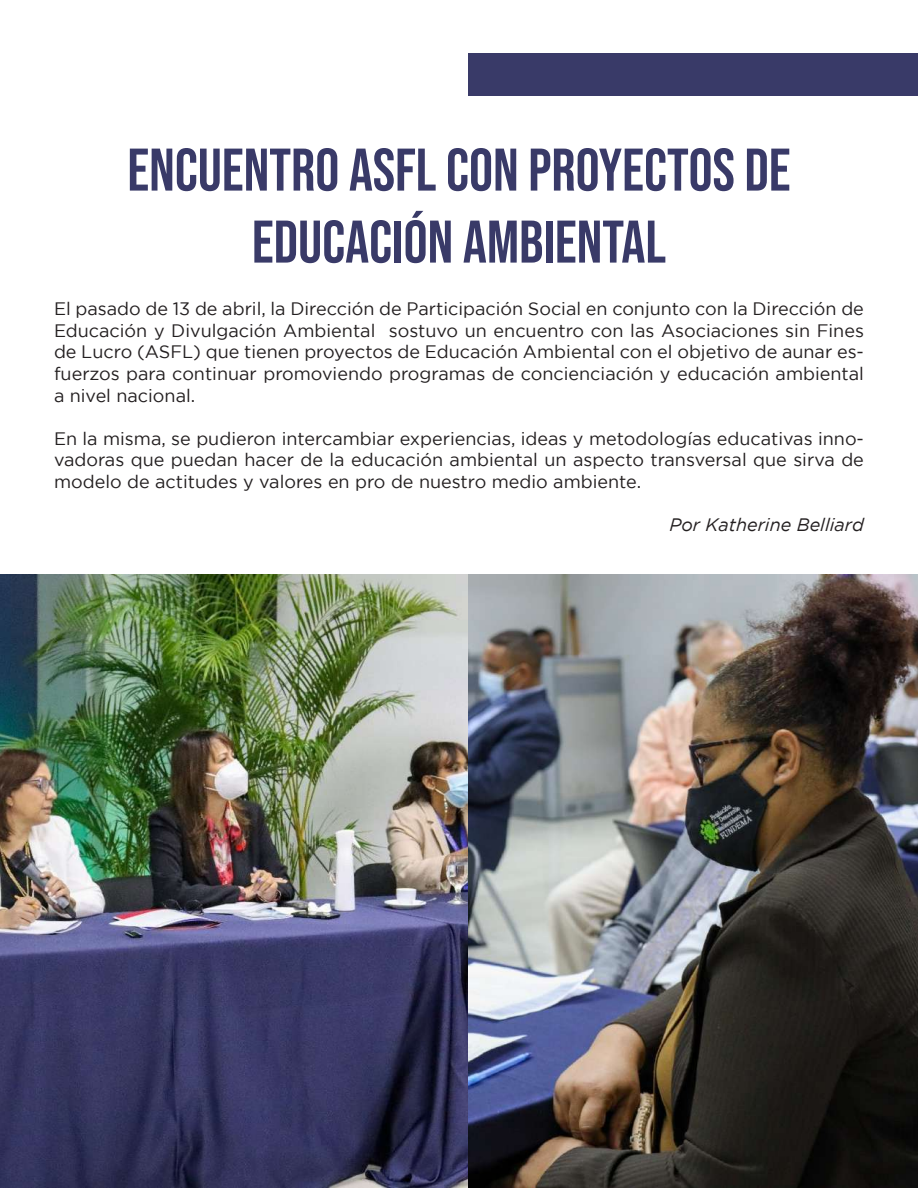
<style>
.page{position:relative;width:918px;height:1188px;background:#fff}
.page>*{position:absolute;margin:0;border:0;box-sizing:border-box;transform-origin:0 0}
.t1{font:60px/72px "Bebas Neue";color:#393a68;text-align:center}
.t2{font:18px/21.6px "Gotham";color:#231f20;text-align:justify}
.t3{font:italic 18px "Gotham";color:#231f20}
</style>
<div class="page">
<img style="left:0;top:574px;width:918px;height:614px">
<div style="left:468px;top:53px;width:450px;height:43px;background:#393a68"></div>
<h1 class="t1" style="left:127px;top:133px;width:665px">ENCUENTRO ASFL CON PROYECTOS DE<br>EDUCACIÓN AMBIENTAL</h1>
<p class="t2" style="left:54px;top:298px;width:812px">El pasado de 13 de abril, la Dirección de Participación Social en conjunto con la Dirección de Educación y Divulgación Ambiental sostuvo un encuentro con las Asociaciones sin Fines de Lucro (ASFL) que tienen proyectos de Educación Ambiental con el objetivo de aunar es&shy;fuerzos para continuar promoviendo programas de concienciación y educación ambiental a nivel nacional.</p>
<p class="t2" style="left:54px;top:427px;width:811px">En la misma, se pudieron intercambiar experiencias, ideas y metodologías educativas inno&shy;vadoras que puedan hacer de la educación ambiental un aspecto transversal que sirva de modelo de actitudes y valores en pro de nuestro medio ambiente.</p>
<p class="t3" style="left:669px;top:515px;width:196px">Por Katherine Belliard</p>
</div>
